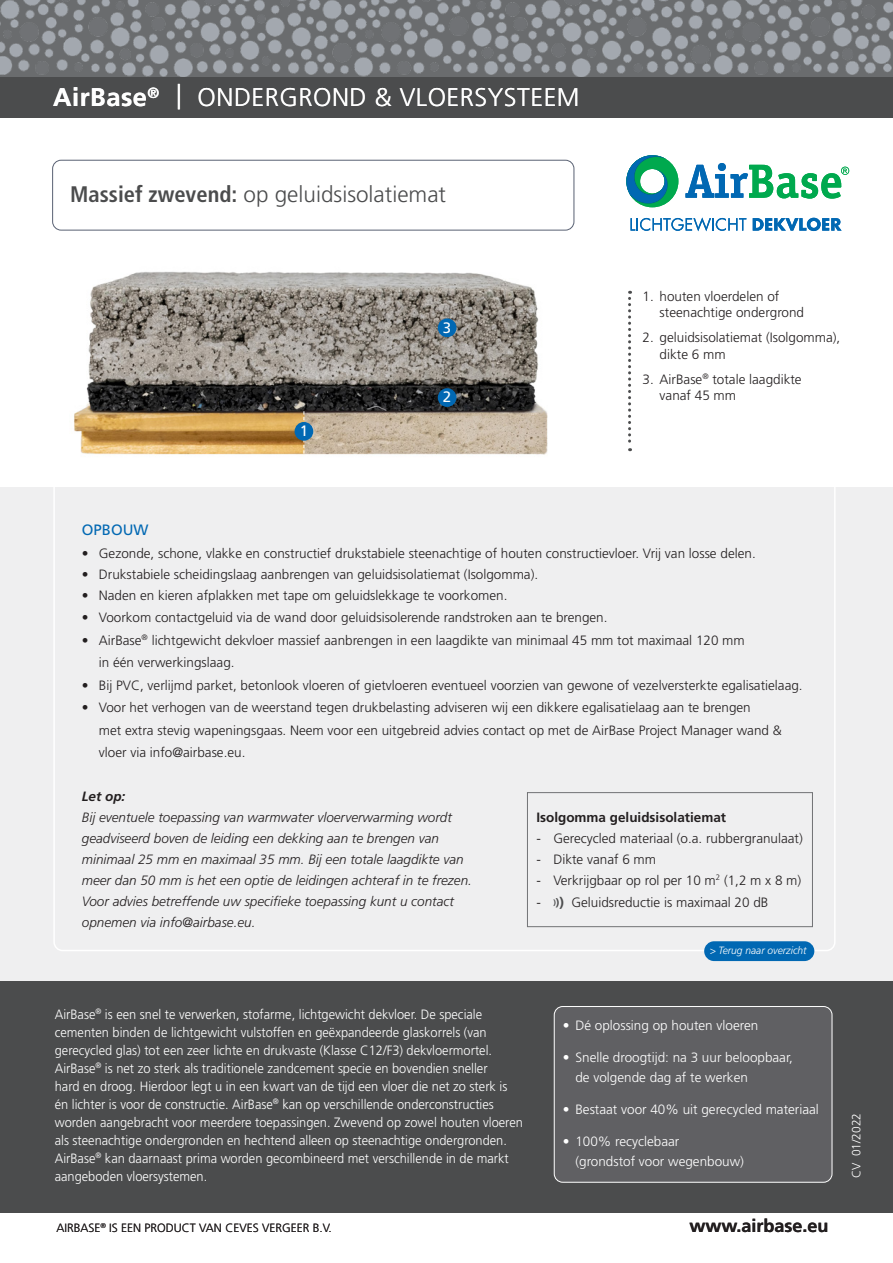
<style>
.page{position:relative;width:893px;height:1263px;background:#fff}
.page>*{position:absolute;margin:0;border:0;box-sizing:border-box;transform-origin:0 0}
.t1{font:300 25.5px "Frutiger LT Std";letter-spacing:.02em;color:#fff}
.t2{font:300 22.5px "Frutiger LT Std";color:#4b4c4d}
.t3{font:700 18px "Frutiger LT Std";color:#231f20}
.t4{font:15.15px "Frutiger LT Std";color:#fff}
.t5{font:15px "Frutiger LT Std";color:#0168b3}
.t6{font:300 13.5px/22.5px "Frutiger LT Std";color:#231f20}
.t7{font:300 13.5px/18px "Frutiger LT Std";color:#fff;scale:.95 1}
.t8{font:italic 300 13.5px/21px "Frutiger LT Std";color:#231f20}
.t9{font:300 13.5px/19.5px "Frutiger LT Std";color:#fff}
.t10{font:700 13.5px "Frutiger LT Std";color:#231f20}
.t11{font:italic 700 13.5px "Frutiger LT Std";color:#231f20}
.t12{font:300 12px "Frutiger LT Std";color:#231f20}
.t13{font:300 12px "Frutiger LT Std";color:#fff}
.t14{font:italic 300 10.5px "Frutiger LT Std";color:#fff}
.s1{font-weight:700}
.s2{font-weight:700;font-stretch:condensed}
.s3{font-weight:700;font-size:10.5px;color:#4b4c4d}
.s4{font-weight:700;color:#4b4c4d}
</style>
<div class="page">
<div style="left:0;top:976px;width:893px;height:236px;background:#4b4c4d"></div>
<div style="left:0;top:0;width:893px;height:118px;background:#4b4c4d"></div>
<img style="left:0;top:0;width:893px;height:77px">
<div style="left:554px;top:1006px;width:278px;height:176px;background:#606063;border-radius:9px"></div>
<div style="left:554px;top:1006px;width:278px;height:176px;border:1px solid #fff;border-radius:9px"></div>
<img style="left:74px;top:271px;width:474px;height:184px">
<div style="left:0;top:488px;width:893px;height:493px;background:#efeff0"></div>
<div style="left:438px;top:318px;width:18px;height:19px;background:#0168b3;border-radius:50%"></div>
<div style="left:438px;top:388px;width:18px;height:19px;background:#0168b3;border-radius:50%"></div>
<div style="left:52px;top:160px;width:522px;height:70px;border:1px solid #596173;border-radius:9px"></div>
<svg style="left:626px;top:155px;width:52px;height:52px"></svg>
<svg style="left:630px;top:217px;width:116px;height:14px"></svg>
<svg style="left:753px;top:218px;width:89px;height:13px"></svg>
<svg style="left:685px;top:163px;width:164px;height:36px"></svg>
<svg style="left:628px;top:291px;width:3px;height:160px"></svg>
<div style="left:527px;top:792px;width:286px;height:135px;border:1px solid #717275"></div>
<svg style="left:303px;top:411px;width:1px;height:43px"></svg>
<div style="left:295px;top:422px;width:18px;height:19px;background:#0168b3;border-radius:50%"></div>
<div style="left:704px;top:941px;width:110px;height:20px;background:#0168b3;border-radius:10px"></div>
<h1 class="t1" style="left:53px;top:83px;width:528px"><span class="s1">AirBase</span><sup>®</sup> | ONDERGROND &amp; VLOERSYSTEEM</h1>
<h2 class="t2" style="left:70px;top:181px;width:377px"><span class="s2">Massief zwevend:</span> op geluidsisolatiemat</h2>
<p class="t4" style="left:443px;top:318px;width:10px">3</p>
<p class="t4" style="left:300px;top:422px;width:10px">1</p>
<p class="t4" style="left:443px;top:388px;width:10px">2</p>
<p class="t6" style="left:660px;top:288px;width:146px;line-height:16.5px;text-indent:-17px">1. houten vloerdelen of steenachtige ondergrond</p>
<p class="t6" style="left:660px;top:330px;width:182px;line-height:16.5px;text-indent:-17px">2. geluidsisolatiemat (Isolgomma), dikte 6 mm</p>
<p class="t6" style="left:660px;top:371px;width:144px;line-height:16.5px;text-indent:-17px">3. AirBase<sup>®</sup> totale laagdikte vanaf 45 mm</p>
<p class="t5" style="left:82px;top:521px;width:68px">OPBOUW</p>
<p class="t6" style="left:82px;top:542px;width:675px">• Gezonde, schone, vlakke en constructief drukstabiele steenachtige of houten constructievloer. Vrij van losse delen.</p>
<p class="t6" style="left:82px;top:563px;width:458px">• Drukstabiele scheidingslaag aanbrengen van geluidsisolatiemat (Isolgomma).</p>
<p class="t6" style="left:82px;top:584px;width:427px">• Naden en kieren afplakken met tape om geluidslekkage te voorkomen.</p>
<p class="t6" style="left:82px;top:607px;width:527px">• Voorkom contactgeluid via de wand door geluidsisolerende randstroken aan te brengen.</p>
<p class="t6" style="left:99px;top:629px;width:647px;text-indent:-17px">• AirBase<sup>®</sup> lichtgewicht dekvloer massief aanbrengen in een laagdikte van minimaal 45 mm tot maximaal 120 mm in één verwerkingslaag.</p>
<p class="t6" style="left:82px;top:674px;width:722px">• Bij PVC, verlijmd parket, betonlook vloeren of gietvloeren eventueel voorzien van gewone of vezelversterkte egalisatielaag.</p>
<p class="t6" style="left:99px;top:697px;width:684px;text-indent:-17px">• Voor het verhogen van de weerstand tegen drukbelasting adviseren wij een dikkere egalisatielaag aan te brengen<br>met extra stevig wapeningsgaas. Neem voor een uitgebreid advies contact op met de AirBase Project Manager wand &amp; vloer via info@airbase.eu.</p>
<p class="t11" style="left:82px;top:788px;width:45px">Let op:</p>
<p class="t8" style="left:82px;top:807px;width:392px">Bij eventuele toepassing van warmwater vloerverwarming wordt geadviseerd boven de leiding een dekking aan te brengen van minimaal 25 mm en maximaal 35 mm. Bij een totale laagdikte van meer dan 50 mm is het een optie de leidingen achteraf in te frezen.<br>Voor advies betreffende uw specifieke toepassing kunt u contact opnemen via info@airbase.eu.</p>
<p class="t10" style="left:536px;top:809px;width:191px">Isolgomma geluidsisolatiemat</p>
<p class="t6" style="left:536px;top:827px;width:268px">- Gerecycled materiaal (o.a. rubbergranulaat)</p>
<p class="t6" style="left:536px;top:848px;width:121px">- Dikte vanaf 6 mm</p>
<p class="t6" style="left:536px;top:869px;width:266px">- Verkrijgbaar op rol per 10 m<sup>2</sup> (1,2 m x 8 m)</p>
<p class="t6" style="left:536px;top:892px;width:234px">- <sup>)</sup><span class="s3">)</span><span class="s4">)</span> Geluidsreductie is maximaal 20 dB</p>
<p class="t14" style="left:710px;top:945px;width:98px">&gt; Terug naar overzicht</p>
<p class="t7" style="left:55px;top:1005px;width:494px">AirBase<sup>®</sup> is een snel te verwerken, stofarme, lichtgewicht dekvloer. De speciale cementen binden de lichtgewicht vulstoffen en geëxpandeerde glaskorrels (van gerecycled glas) tot een zeer lichte en drukvaste (Klasse C12/F3) dekvloermortel.<br>AirBase<sup>®</sup> is net zo sterk als traditionele zandcement specie en bovendien sneller<br>hard en droog. Hierdoor legt u in een kwart van de tijd een vloer die net zo sterk is én lichter is voor de constructie. AirBase<sup>®</sup> kan op verschillende onderconstructies worden aangebracht voor meerdere toepassingen. Zwevend op zowel houten vloeren als steenachtige ondergronden en hechtend alleen op steenachtige ondergronden.<br>AirBase<sup>®</sup> kan daarnaast prima worden gecombineerd met verschillende in de markt aangeboden vloersystemen.</p>
<p class="t9" style="left:563px;top:1016px;width:197px">• Dé oplossing op houten vloeren</p>
<p class="t9" style="left:575px;top:1048px;width:219px;text-indent:-13px">• Snelle droogtijd: na 3 uur beloopbaar, de volgende dag af te werken</p>
<p class="t9" style="left:563px;top:1100px;width:258px">• Bestaat voor 40% uit gerecycled materiaal</p>
<p class="t9" style="left:575px;top:1132px;width:170px;text-indent:-13px">• 100% recyclebaar<br>(grondstof voor wegenbouw)</p>
<p class="t12" style="left:56px;top:1221px;width:277px">AIRBASE<sup>®</sup> IS EEN PRODUCT VAN CEVES VERGEER B.V.</p>
<h3 class="t3" style="left:689px;top:1215px;width:141px">www.airbase.eu</h3>
<p class="t13" style="left:849px;top:1178px;width:67px;rotate:-90deg">CV 01/2022</p>
</div>
